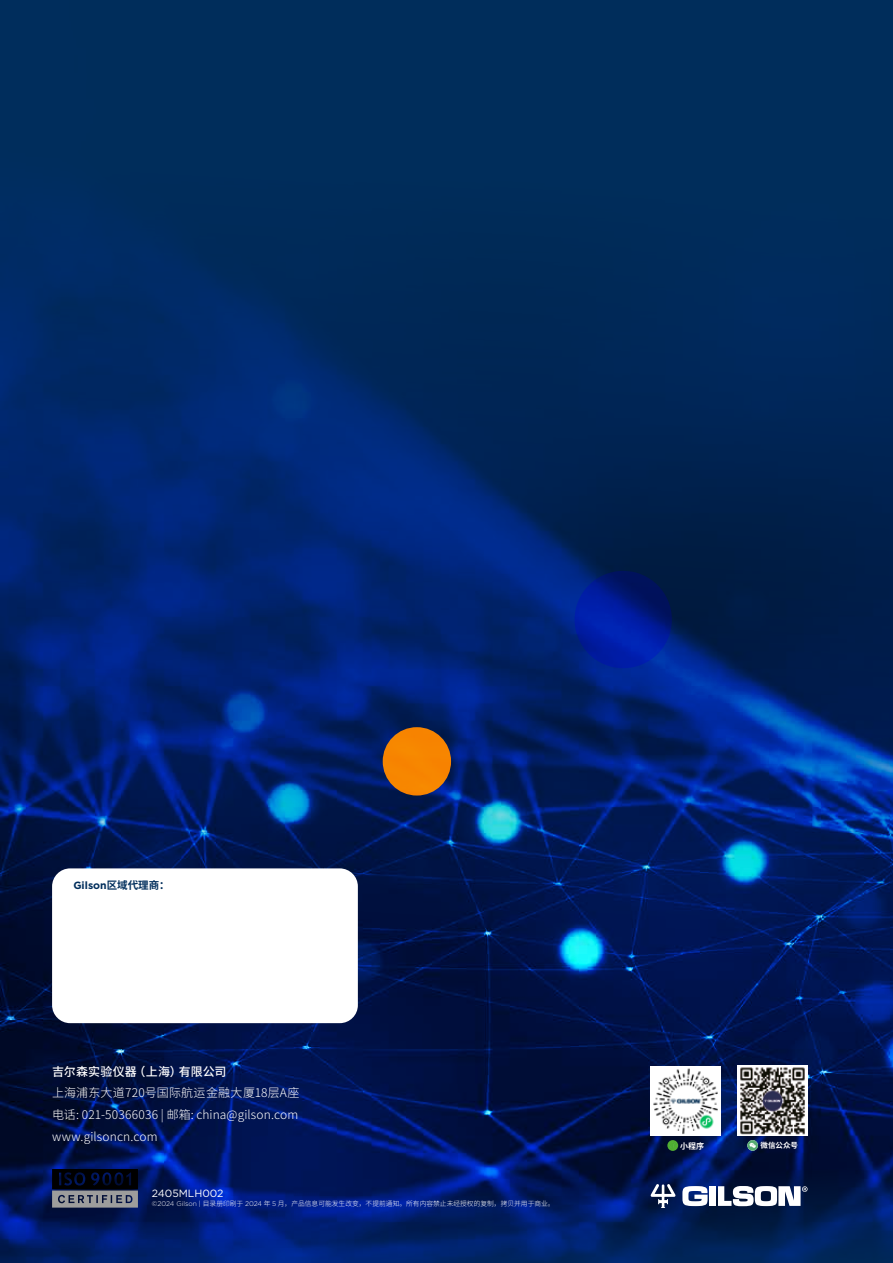
<style>
.page{position:relative;width:893px;height:1263px;background:#fff}
.page>*{position:absolute;margin:0;border:0;box-sizing:border-box;transform-origin:0 0}
.t1{font:300 12px/21.9px "Source Han Sans CN";letter-spacing:.01em;color:#fff;text-align:justify}
.t2{font:500 12px "Source Han Sans CN";letter-spacing:.005em;color:#fff}
.t3{font:700 10.5px "Gotham";color:#002e5c}
.t4{font:10.5px "Gotham";color:#fff}
.t5{font:700 7.95px "Source Han Sans CN";color:#fff}
.t6{font:700 7.5px "Source Han Sans CN";color:#fff}
.t7{font:300 6.75px "Source Han Sans CN";color:#fff}
.s1{font-family:"Source Han Sans CN"}
.s2{font-family:"Gotham"}
</style>
<div class="page">
<img style="left:0;top:0;width:893px;height:1061px">
<svg style="left:575px;top:571px;width:97px;height:97px;background:#001b93"></svg>
<div style="left:383px;top:727px;width:68px;height:68px;background:#f78500;border-radius:50%"></div>
<svg style="left:0;top:1061px;width:893px;height:202px;background:#001758"></svg>
<svg style="left:52px;top:1169px;width:86px;height:38px;background:#393d48"></svg>
<div style="left:709px;top:1186px;width:7px;height:20px;background:#fff"></div>
<svg style="left:682px;top:1186px;width:26px;height:20px"></svg>
<svg style="left:718px;top:1186px;width:89px;height:20px"></svg>
<svg style="left:651px;top:1184px;width:24px;height:23px"></svg>
<div style="left:52px;top:868px;width:306px;height:155px;background:#fff;border-radius:18px"></div>
<div style="left:651px;top:1066px;width:70px;height:70px;background:#fff"></div>
<img style="left:737px;top:1066px;width:70px;height:70px">
<svg style="left:747px;top:1140px;width:11px;height:11px"></svg>
<div style="left:667px;top:1140px;width:11px;height:11px;background:#52ae32;border-radius:50%"></div>
<img style="left:653px;top:1068px;width:65px;height:66px">
<p class="t3" style="left:73px;top:879px;width:98px">Gilson<span class="s1">区域代理商：</span></p>
<p class="t2" style="left:52px;top:1064px;width:176px">吉尔森实验仪器（上海）有限公司</p>
<p class="t1" style="left:52px;top:1082px;width:249px">上海浦东大道720号国际航运金融大厦18层A座电话: 021-50366036 | 邮箱: china@gilson.com www.gilsoncn.com</p>
<p class="t4" style="left:152px;top:1186px;width:73px">2405MLH002</p>
<p class="t7" style="left:152px;top:1199px;width:404px"><span class="s2">©2024 Gilson |</span> 目录册印刷于 <span class="s2">2024</span> 年 <span class="s2">5</span> 月，产品信息可能发生改变，不提前通知。所有内容禁止未经授权的复制，拷贝并用于商业。</p>
<p class="t5" style="left:680px;top:1141px;width:26px">小程序</p>
<p class="t6" style="left:760px;top:1141px;width:39px">微信公众号</p>
</div>
